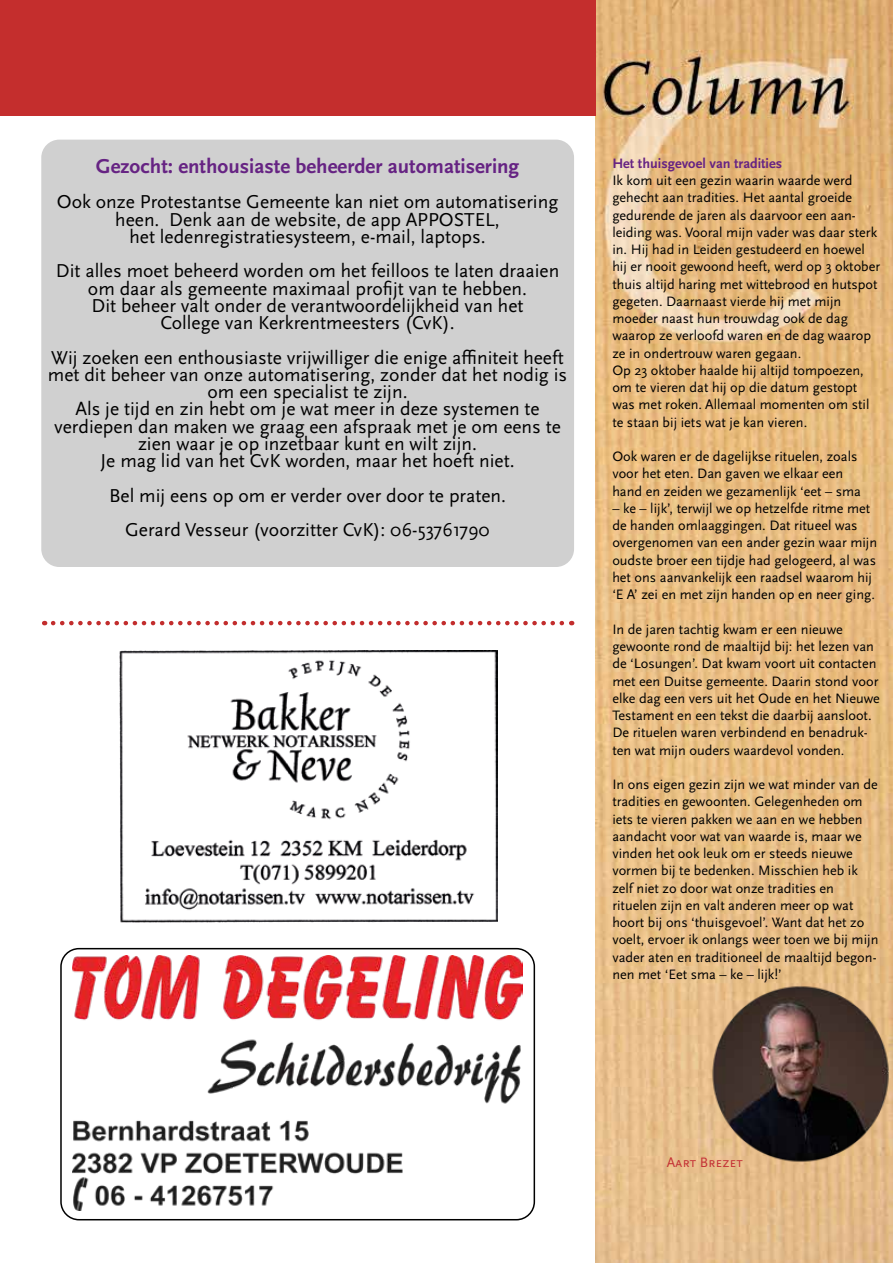
<style>
.page{position:relative;width:893px;height:1263px;background:#fff}
.page>*{position:absolute;margin:0;border:0;box-sizing:border-box;transform-origin:0 0}
.t1{font:700 21px "Scala Sans Pro";color:#662383}
.t2{font:19.5px/17.2px "Scala Sans Pro";color:#000;text-align:center}
.t3{font:14.25px/17.2px "Scala Sans Pro";color:#000}
.t4{font:700 14.25px "Scala Sans Pro";color:#662383}
.t5{font:14.25px "Scala Sans Caps";color:#c43236}
</style>
<div class="page">
<div style="left:41px;top:140px;width:533px;height:427px;background:#d0d0d0;border-radius:18px"></div>
<img style="left:595px;top:0;width:298px;height:1263px">
<img style="left:709px;top:980px;width:183px;height:187px">
<img style="left:73px;top:956px;width:450px;height:254px">
<div style="left:60px;top:948px;width:475px;height:272px;border:2px solid #000;border-radius:18px"></div>
<div style="left:0;top:0;width:595px;height:116px;background:#c42e2d"></div>
<svg style="left:53px;top:621px;width:519px;height:4px"></svg>
<img style="left:119px;top:650px;width:378px;height:273px">
<h1 class="t1" style="left:96px;top:154px;width:425px">Gezocht: enthousiaste beheerder automatisering</h1>
<h2 class="t2" style="left:57px;top:193px;width:503px">Ook onze Protestantse Gemeente kan niet om automatisering heen. Denk aan de website, de app APPOSTEL,<br>het ledenregistratiesysteem, e-mail, laptops.</h2>
<h2 class="t2" style="left:56px;top:262px;width:505px">Dit alles moet beheerd worden om het feilloos te laten draaien om daar als gemeente maximaal profijt van te hebben.<br>Dit beheer valt onder de verantwoordelijkheid van het<br>College van Kerkrentmeesters (CvK).</h2>
<p class="t2" style="left:48px;top:349px;width:521px">Wij zoeken een enthousiaste vrijwilliger die enige affiniteit heeft met dit beheer van onze automatisering, zonder dat het nodig is om een specialist te zijn.<br>Als je tijd en zin hebt om je wat meer in deze systemen te verdiepen dan maken we graag een afspraak met je om eens te zien waar je op inzetbaar kunt en wilt zijn.<br>Je mag lid van het CvK worden, maar het hoeft niet.</p>
<h2 class="t2" style="left:109px;top:478px;width:399px;line-height:34.5px">Bel mij eens op om er verder over door te praten.<br>Gerard Vesseur (voorzitter CvK): 06-53761790</h2>
<p class="t4" style="left:612px;top:155px;width:171px">Het thuisgevoel van tradities</p>
<p class="t3" style="left:612px;top:172px;width:269px">Ik kom uit een gezin waarin waarde werd gehecht aan tradities. Het aantal groeide gedurende de jaren als daarvoor een aan&shy;leiding was. Vooral mijn vader was daar sterk in. Hij had in Leiden gestudeerd en hoewel hij er nooit gewoond heeft, werd op 3 oktober thuis altijd haring met wittebrood en hutspot gegeten. Daarnaast vierde hij met mijn moeder naast hun trouwdag ook de dag waarop ze verloofd waren en de dag waarop ze in ondertrouw waren gegaan.<br>Op 23 oktober haalde hij altijd tompoezen, om te vieren dat hij op die datum gestopt was met roken. Allemaal momenten om stil te staan bij iets wat je kan vieren.</p>
<p class="t3" style="left:612px;top:448px;width:250px">Ook waren er de dagelijkse rituelen, zoals voor het eten. Dan gaven we elkaar een hand en zeiden we gezamenlijk ‘eet – sma</p>
<p class="t3" style="left:612px;top:500px;width:266px">– ke – lijk’, terwijl we op hetzelfde ritme met de handen omlaaggingen. Dat ritueel was overgenomen van een ander gezin waar mijn oudste broer een tijdje had gelogeerd, al was het ons aanvankelijk een raadsel waarom hij ‘E A’ zei en met zijn handen op en neer ging.</p>
<p class="t3" style="left:612px;top:620px;width:269px">In de jaren tachtig kwam er een nieuwe gewoonte rond de maaltijd bij: het lezen van de ‘Losungen’. Dat kwam voort uit contacten met een Duitse gemeente. Daarin stond voor elke dag een vers uit het Oude en het Nieuwe Testament en een tekst die daarbij aansloot.<br>De rituelen waren verbindend en benadruk&shy;ten wat mijn ouders waardevol vonden.</p>
<p class="t3" style="left:612px;top:776px;width:268px">In ons eigen gezin zijn we wat minder van de tradities en gewoonten. Gelegenheden om iets te vieren pakken we aan en we hebben aandacht voor wat van waarde is, maar we vinden het ook leuk om er steeds nieuwe vormen bij te bedenken. Misschien heb ik zelf niet zo door wat onze tradities en rituelen zijn en valt anderen meer op wat hoort bij ons ‘thuisgevoel’. Want dat het zo voelt, ervoer ik onlangs weer toen we bij mijn vader aten en traditioneel de maaltijd begon&shy;nen met ‘Eet sma – ke – lijk!’</p>
<p class="t5" style="left:667px;top:1155px;width:78px">Aart Brezet</p>
</div>
